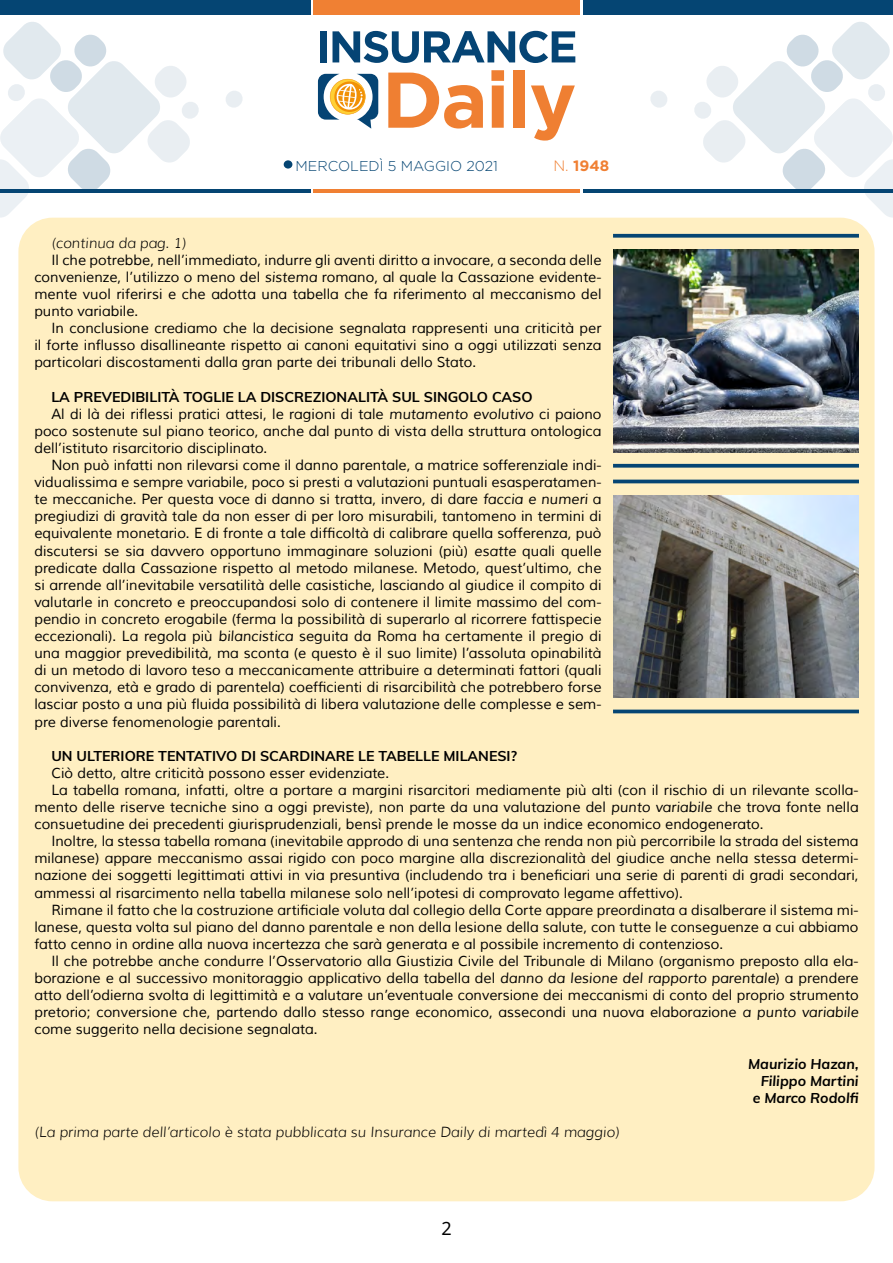
<style>
.page{position:relative;width:893px;height:1263px;background:#fff}
.page>*{position:absolute;margin:0;border:0;box-sizing:border-box;transform-origin:0 0}
.t1{font:18px "Noto Sans";color:#000}
.t2{font:700 15px "Gotham";color:#f08033}
.t3{font:14.25px/17.1px "Muli";color:#000;text-align:justify}
.t4{font:700 14.25px "Muli";color:#000}
.t5{font:italic 300 14.25px "Muli";color:#000}
.t6{font:italic 700 14.25px/17.1px "Muli";color:#000;text-align:right}
.t7{font:300 14.25px "Gotham";color:#054573}
.s1{font-weight:300}
.s2{font-style:italic}
</style>
<div class="page">
<div style="left:583px;top:0;width:310px;height:15px;background:#054573"></div>
<div style="left:314px;top:0;width:266px;height:15px;background:#f08033"></div>
<hr style="left:583px;top:189px;width:310px;height:3px;background:#054573">
<hr style="left:314px;top:189px;width:266px;height:3px;background:#f08033">
<svg style="left:650px;top:91px;width:17px;height:17px"></svg>
<svg style="left:226px;top:91px;width:17px;height:17px"></svg>
<svg style="left:693px;top:22px;width:200px;height:197px"></svg>
<svg style="left:0;top:22px;width:200px;height:197px"></svg>
<svg style="left:318px;top:74px;width:60px;height:55px"></svg>
<svg style="left:388px;top:73px;width:95px;height:56px"></svg>
<svg style="left:491px;top:70px;width:13px;height:58px"></svg>
<div style="left:513px;top:70px;width:12px;height:58px;background:#ef7f32"></div>
<svg style="left:531px;top:85px;width:44px;height:56px"></svg>
<div style="left:320px;top:31px;width:7px;height:31px;background:#054474"></div>
<svg style="left:332px;top:31px;width:243px;height:32px"></svg>
<hr style="left:0;top:189px;width:310px;height:3px;background:#054573">
<div style="left:0;top:0;width:310px;height:15px;background:#054573"></div>
<div style="left:284px;top:160px;width:8px;height:9px;background:#054573;border-radius:50%"></div>
<div style="left:18px;top:218px;width:856px;height:983px;background:#ffefc2;border-radius:34px"></div>
<svg style="left:613px;top:234px;width:246px;height:4px"></svg>
<hr style="left:613px;top:480px;width:246px;height:3px;background:#054573">
<svg style="left:613px;top:464px;width:246px;height:4px"></svg>
<hr style="left:613px;top:710px;width:246px;height:3px;background:#054573">
<img style="left:613px;top:250px;width:246px;height:202px">
<img style="left:613px;top:495px;width:246px;height:203px">
<p class="t7" style="left:296px;top:158px;width:204px">MERCOLEDÌ 5 MAGGIO 2021</p>
<p class="t2" style="left:553px;top:157px;width:57px"><span class="s1">N.</span> 1948</p>
<p class="t5" style="left:51px;top:234px;width:136px">(continua da pag. 1)</p>
<p class="t3" style="left:34px;top:252px;width:569px;text-indent:17px">Il che potrebbe, nell’immediato, indurre gli aventi diritto a invocare, a seconda delle convenienze, l’utilizzo o meno del <span class="s2">sistema</span> romano, al quale la Cassazione evidente&shy;mente vuol riferirsi e che adotta una tabella che fa riferimento al meccanismo del punto variabile.</p>
<p class="t3" style="left:34px;top:320px;width:569px;text-indent:17px">In conclusione crediamo che la decisione segnalata rappresenti una criticità per il forte influsso disallineante rispetto ai canoni equitativi sino a oggi utilizzati senza particolari discostamenti dalla gran parte dei tribunali dello Stato.</p>
<p class="t4" style="left:51px;top:386px;width:483px">LA PREVEDIBILITÀ TOGLIE LA DISCREZIONALITÀ SUL SINGOLO CASO</p>
<p class="t3" style="left:51px;top:405px;width:552px">Al di là dei riflessi pratici attesi, le ragioni di tale <span class="s2">mutamento evolutivo</span> ci paiono</p>
<p class="t3" style="left:34px;top:423px;width:569px">poco sostenute sul piano teorico, anche dal punto di vista della struttura ontologica</p>
<p class="t3" style="left:34px;top:440px;width:234px">dell’istituto risarcitorio disciplinato.</p>
<p class="t3" style="left:51px;top:457px;width:552px">Non può infatti non rilevarsi come il danno parentale, a matrice sofferenziale indi-</p>
<p class="t3" style="left:34px;top:474px;width:569px">vidualissima e sempre variabile, poco si presti a valutazioni puntuali esasperatamen-</p>
<p class="t3" style="left:34px;top:491px;width:569px">te meccaniche. Per questa voce di danno si tratta, invero, di dare <span class="s2">faccia e numeri</span> a</p>
<p class="t3" style="left:34px;top:508px;width:569px">pregiudizi di gravità tale da non esser di per loro misurabili, tantomeno in termini di</p>
<p class="t3" style="left:34px;top:525px;width:569px">equivalente monetario. E di fronte a tale difficoltà di calibrare quella sofferenza, può</p>
<p class="t3" style="left:34px;top:542px;width:569px">discutersi se sia davvero opportuno immaginare soluzioni (più) <span class="s2">esatte</span> quali quelle</p>
<p class="t3" style="left:34px;top:559px;width:569px">predicate dalla Cassazione rispetto al metodo milanese. Metodo, quest’ultimo, che</p>
<p class="t3" style="left:34px;top:576px;width:569px">si arrende all’inevitabile versatilità delle casistiche, lasciando al giudice il compito di</p>
<p class="t3" style="left:34px;top:594px;width:569px">valutarle in concreto e preoccupandosi solo di contenere il limite massimo del com-</p>
<p class="t3" style="left:34px;top:611px;width:569px">pendio in concreto erogabile (ferma la possibilità di superarlo al ricorrere fattispecie</p>
<p class="t3" style="left:34px;top:628px;width:569px">eccezionali). La regola più <span class="s2">bilancistica</span> seguita da Roma ha certamente il pregio di</p>
<p class="t3" style="left:34px;top:645px;width:569px">una maggior prevedibilità, ma sconta (e questo è il suo limite) l’assoluta opinabilità</p>
<p class="t3" style="left:34px;top:662px;width:569px">di un metodo di lavoro teso a meccanicamente attribuire a determinati fattori (quali</p>
<p class="t3" style="left:34px;top:679px;width:569px">convivenza, età e grado di parentela) coefficienti di risarcibilità che potrebbero forse</p>
<p class="t3" style="left:34px;top:696px;width:569px">lasciar posto a una più fluida possibilità di libera valutazione delle complesse e sem-</p>
<p class="t3" style="left:34px;top:713px;width:248px">pre diverse fenomenologie parentali.</p>
<p class="t4" style="left:51px;top:745px;width:467px">UN ULTERIORE TENTATIVO DI SCARDINARE LE TABELLE MILANESI?</p>
<p class="t3" style="left:51px;top:765px;width:339px">Ciò detto, altre criticità possono esser evidenziate.</p>
<p class="t3" style="left:51px;top:782px;width:809px">La tabella romana, infatti, oltre a portare a margini risarcitori mediamente più alti (con il rischio di un rilevante scolla-</p>
<p class="t3" style="left:34px;top:799px;width:826px">mento delle riserve tecniche sino a oggi previste), non parte da una valutazione del <span class="s2">punto variabile</span> che trova fonte nella</p>
<p class="t3" style="left:34px;top:816px;width:731px">consuetudine dei precedenti giurisprudenziali, bensì prende le mosse da un indice economico endogenerato.</p>
<p class="t3" style="left:51px;top:833px;width:809px">Inoltre, la stessa tabella romana (inevitabile approdo di una sentenza che renda non più percorribile la strada del sistema</p>
<p class="t3" style="left:34px;top:850px;width:826px">milanese) appare meccanismo assai rigido con poco margine alla discrezionalità del giudice anche nella stessa determi-</p>
<p class="t3" style="left:34px;top:867px;width:826px">nazione dei soggetti legittimati attivi in via presuntiva (includendo tra i beneficiari una serie di parenti di gradi secondari,</p>
<p class="t3" style="left:34px;top:884px;width:650px">ammessi al risarcimento nella tabella milanese solo nell’ipotesi di comprovato legame affettivo).</p>
<p class="t3" style="left:51px;top:901px;width:809px">Rimane il fatto che la costruzione artificiale voluta dal collegio della Corte appare preordinata a disalberare il sistema mi-</p>
<p class="t3" style="left:34px;top:918px;width:826px">lanese, questa volta sul piano del danno parentale e non della lesione della salute, con tutte le conseguenze a cui abbiamo</p>
<p class="t3" style="left:34px;top:936px;width:690px">fatto cenno in ordine alla nuova incertezza che sarà generata e al possibile incremento di contenzioso.</p>
<p class="t3" style="left:51px;top:953px;width:809px">Il che potrebbe anche condurre l’Osservatorio alla Giustizia Civile del Tribunale di Milano (organismo preposto alla ela-</p>
<p class="t3" style="left:34px;top:970px;width:826px">borazione e al successivo monitoraggio applicativo della tabella del <span class="s2">danno da lesione del rapporto parentale</span>) a prendere</p>
<p class="t3" style="left:34px;top:987px;width:826px">atto dell’odierna svolta di legittimità e a valutare un’eventuale conversione dei meccanismi di conto del proprio strumento</p>
<p class="t3" style="left:34px;top:1004px;width:826px">pretorio; conversione che, partendo dallo stesso range economico, assecondi una nuova elaborazione <span class="s2">a punto variabile</span></p>
<p class="t3" style="left:34px;top:1021px;width:285px">come suggerito nella decisione segnalata.</p>
<p class="t6" style="left:748px;top:1054px;width:112px">Maurizio Hazan,<br>Filippo Martini<br>e Marco Rodolfi</p>
<p class="t5" style="left:34px;top:1123px;width:586px">(La prima parte dell’articolo è stata pubblicata su Insurance Daily di martedì 4 maggio)</p>
<p class="t1" style="left:441px;top:1216px;width:12px">2</p>
</div>
